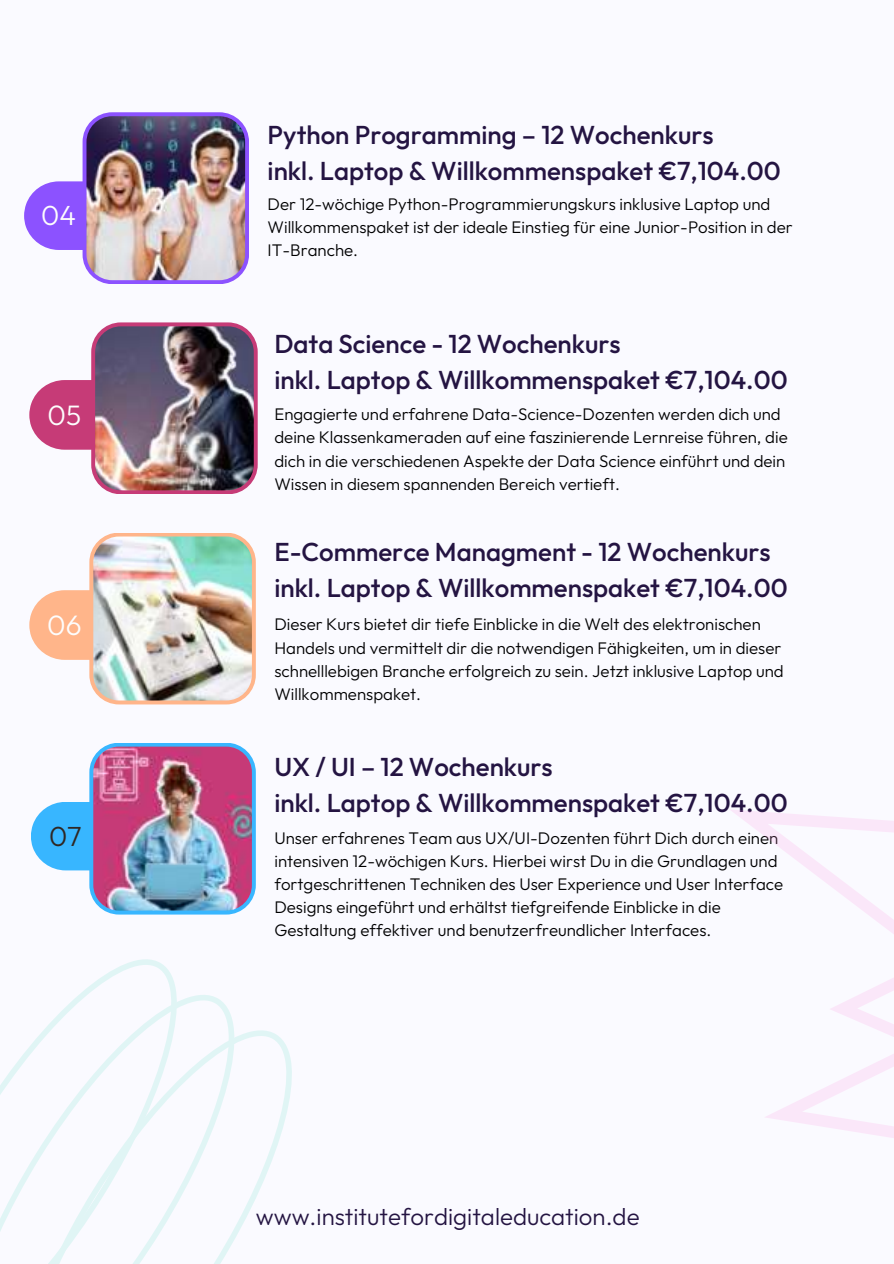
<style>
.page{position:relative;width:894px;height:1264px;background:#fff}
.page>*{position:absolute;margin:0;border:0;box-sizing:border-box;transform-origin:0 0}
.t1{font:100 28.05px "Outfit";color:#fdfdfd}
.t2{font:100 27.75px "Outfit";color:#2f2723}
.t3{font:100 27.75px "Outfit";color:#fdfdfd}
.t4{font:100 25.8px/36px "Outfit";color:#241442}
.t5{font:100 24px "Outfit";color:#241442}
.t6{font:100 16.8px/23.1px "Outfit";color:#000}
</style>
<div class="page">
<div style="left:0;top:0;width:893px;height:1263px;background:#fafaff"></div>
<img style="left:29px;top:322px;width:229px;height:172px">
<img style="left:31px;top:743px;width:225px;height:171px">
<img style="left:29px;top:533px;width:227px;height:171px">
<svg style="left:110px;top:959px;width:59px;height:13px"></svg>
<svg style="left:0;top:972px;width:227px;height:259px"></svg>
<svg style="left:4px;top:1008px;width:288px;height:255px"></svg>
<svg style="left:731px;top:810px;width:162px;height:328px"></svg>
<img style="left:24px;top:112px;width:225px;height:172px">
<h3 class="t4" style="left:267px;top:116px;width:514px">Python Programming – 12 Wochenkurs<br>inkl. Laptop &amp; Willkommenspaket €7,104.00</h3>
<h2 class="t3" style="left:41px;top:199px;width:36px">04</h2>
<p class="t6" style="left:267px;top:192px;width:526px">Der 12-wöchige Python-Programmierungskurs inklusive Laptop und<br>Willkommenspaket ist der ideale Einstieg für eine Junior-Position in der<br>IT-Branche.</p>
<h3 class="t4" style="left:274px;top:325px;width:514px">Data Science - 12 Wochenkurs<br>inkl. Laptop &amp; Willkommenspaket €7,104.00</h3>
<h1 class="t1" style="left:48px;top:398px;width:35px">05</h1>
<p class="t6" style="left:274px;top:402px;width:514px">Engagierte und erfahrene Data-Science-Dozenten werden dich und deine Klassenkameraden auf eine faszinierende Lernreise führen, die dich in die verschiedenen Aspekte der Data Science einführt und dein Wissen in diesem spannenden Bereich vertieft.</p>
<h3 class="t4" style="left:274px;top:533px;width:514px">E-Commerce Managment - 12 Wochenkurs inkl. Laptop &amp; Willkommenspaket €7,104.00</h3>
<h1 class="t1" style="left:47px;top:608px;width:36px">06</h1>
<p class="t6" style="left:274px;top:612px;width:510px">Dieser Kurs bietet dir tiefe Einblicke in die Welt des elektronischen Handels und vermittelt dir die notwendigen Fähigkeiten, um in dieser schnelllebigen Branche erfolgreich zu sein. Jetzt inklusive Laptop und Willkommenspaket.</p>
<h3 class="t4" style="left:274px;top:748px;width:514px">UX / UI – 12 Wochenkurs<br>inkl. Laptop &amp; Willkommenspaket €7,104.00</h3>
<h2 class="t2" style="left:49px;top:819px;width:34px">07</h2>
<p class="t6" style="left:274px;top:826px;width:510px">Unser erfahrenes Team aus UX/UI-Dozenten führt Dich durch einen intensiven 12-wöchigen Kurs. Hierbei wirst Du in die Grundlagen und fortgeschrittenen Techniken des User Experience und User Interface Designs eingeführt und erhältst tiefgreifende Einblicke in die Gestaltung effektiver und benutzerfreundlicher Interfaces.</p>
<h3 class="t5" style="left:256px;top:1201px;width:385px">www.institutefordigitaleducation.de</h3>
</div>
